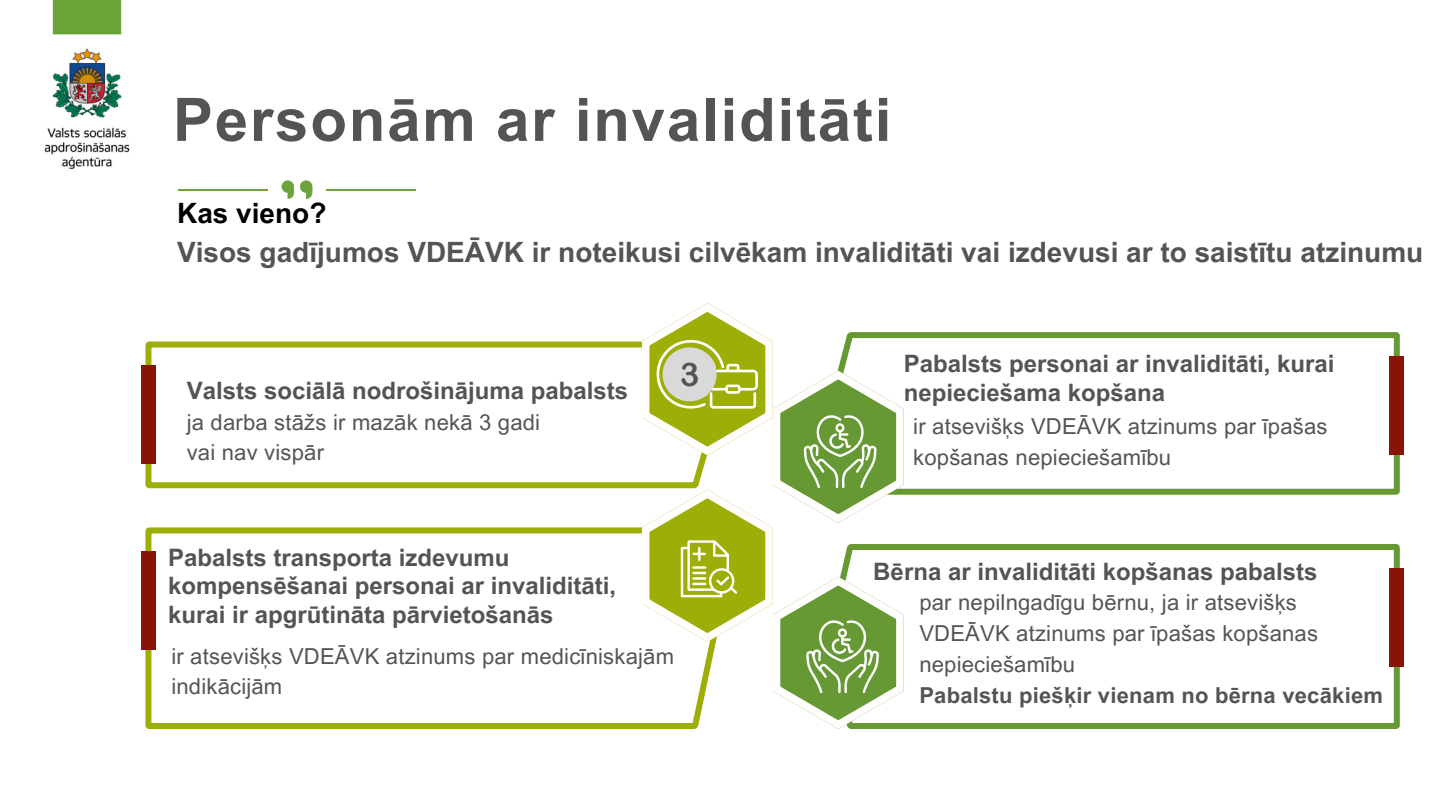
<style>
.page{position:relative;width:1440px;height:810px;background:#fff}
.page>*{position:absolute;margin:0;border:0;box-sizing:border-box;transform-origin:0 0}
.t1{font:700 60px "Arial MT Pro";letter-spacing:.03em;color:#545454}
.t2{font:700 28px/39px "Arial MT Pro";color:#545454}
.t3{font:700 24px/28.5px "Arial MT Pro";color:#545454}
.t4{font:22px/30.8px "Arial MT Pro";letter-spacing:.01em;color:#545454}
.t5{font:700 22px "Arial MT Pro";letter-spacing:.01em;color:#545454}
.s1{color:#000}
</style>
<div class="page">
<img style="left:44px;top:0;width:86px;height:169px">
<svg style="left:282px;top:180px;width:12px;height:19px"></svg>
<svg style="left:300px;top:180px;width:12px;height:19px"></svg>
<hr style="left:326px;top:189px;width:90px;height:1px;background:#6ca43b">
<hr style="left:178px;top:189px;width:89px;height:1px;background:#6ca43b">
<svg style="left:145px;top:342px;width:497px;height:146px"></svg>
<div style="left:141px;top:366px;width:15px;height:98px;background:#8b1206"></div>
<svg style="left:904px;top:332px;width:496px;height:163px"></svg>
<div style="left:1390px;top:356px;width:14px;height:99px;background:#8b1206"></div>
<svg style="left:145px;top:527px;width:497px;height:202px"></svg>
<div style="left:141px;top:552px;width:15px;height:98px;background:#8b1206"></div>
<svg style="left:904px;top:544px;width:496px;height:185px"></svg>
<div style="left:1390px;top:568px;width:14px;height:98px;background:#8b1206"></div>
<svg style="left:642px;top:303px;width:262px;height:426px"></svg>
<p class="t1" style="left:173px;top:97px;width:720px">Personām ar invaliditāti</p>
<p class="t2" style="left:177px;top:198px;width:1248px"><span class="s1">Kas vieno?<br></span>Visos gadījumos VDEĀVK ir noteikusi cilvēkam invaliditāti vai izdevusi ar to saistītu atzinumu</p>
<p class="t3" style="left:187px;top:379px;width:443px">Valsts sociālā nodrošinājuma pabalsts</p>
<h1 class="t4" style="left:187px;top:409px;width:355px">ja darba stāžs ir mazāk nekā 3 gadi vai nav vispār</h1>
<h3 class="t3" style="left:168px;top:546px;width:450px">Pabalsts transporta izdevumu kompensēšanai personai ar invaliditāti, kurai ir apgrūtināta pārvietošanās</h3>
<p class="t4" style="left:171px;top:643px;width:504px">ir atsevišķs VDEĀVK atzinums par medicīniskajām indikācijām</p>
<p class="t3" style="left:904px;top:352px;width:432px">Pabalsts personai ar invaliditāti, kurai nepieciešama kopšana</p>
<h2 class="t4" style="left:913px;top:414px;width:416px">ir atsevišķs VDEĀVK atzinums par īpašas kopšanas nepieciešamību</h2>
<p class="t3" style="left:873px;top:560px;width:446px">Bērna ar invaliditāti kopšanas pabalsts</p>
<h3 class="t4" style="left:919px;top:590px;width:400px">par nepilngadīgu bērnu, ja ir atsevišķs<br>VDEĀVK atzinums par īpašas kopšanas nepieciešamību</h3>
<p class="t5" style="left:919px;top:687px;width:465px">Pabalstu piešķir vienam no bērna vecākiem</p>
</div>
